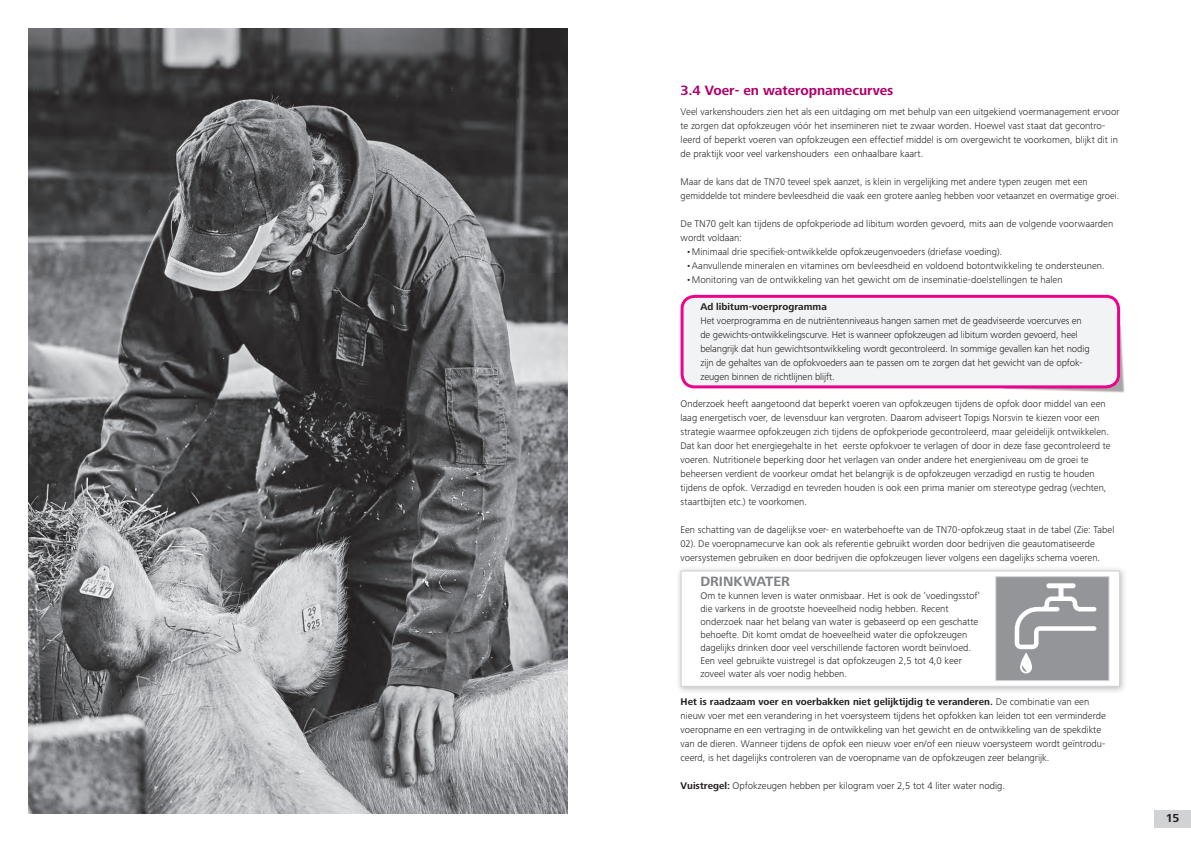
<style>
.page{position:relative;width:1191px;height:842px;background:#fff}
.page>*{position:absolute;margin:0;border:0;box-sizing:border-box;transform-origin:0 0}
.t1{font:700 14px "Frutiger Next Pro";letter-spacing:-.005em;color:#b0016a}
.t2{font:700 14px "Frutiger Next Pro";letter-spacing:.105em;color:#808285}
.t3{font:700 12px "Frutiger Next Pro";color:#231f20}
.t4{font:300 10px/14px "Frutiger Next Pro";color:#231f20}
.t5{font:700 10px "Frutiger Next Pro";letter-spacing:.005em;color:#231f20}
.s1{font-weight:700}
</style>
<div class="page">
<div style="left:1154px;top:811px;width:37px;height:17px;background:#d1d2d4"></div>
<img style="left:28px;top:28px;width:539px;height:786px">
<div style="left:675px;top:565px;width:451px;height:129px;background:#231f20;opacity:.3"></div>
<div style="left:680px;top:570px;width:440px;height:117px;background:#fff;border:1px solid #d1d2d4"></div>
<div style="left:995px;top:576px;width:114px;height:105px;background:#939598;border:1px solid #d1d2d4"></div>
<svg style="left:1020px;top:652px;width:12px;height:21px"></svg>
<svg style="left:1021px;top:665px;width:6px;height:7px"></svg>
<svg style="left:1014px;top:583px;width:82px;height:66px"></svg>
<div style="left:1003px;top:323px;width:121px;height:70px;background:#231f20;opacity:.4"></div>
<div style="left:682px;top:296px;width:436px;height:91px;background:#f2f3f4;border-radius:13px"></div>
<div style="left:680px;top:295px;width:440px;height:93px;border:3px solid #ed028c;border-radius:13px"></div>
<h1 class="t1" style="left:680px;top:82px;width:214px">3.4 Voer- en wateropnamecurves</h1>
<p class="t4" style="left:680px;top:105px;width:440px">Veel varkenshouders zien het als een uitdaging om met behulp van een uitgekiend voermanagement ervoor te zorgen dat opfokzeugen vóór het insemineren niet te zwaar worden. Hoewel vast staat dat gecontro&shy;leerd of beperkt voeren van opfokzeugen een effectief middel is om overgewicht te voorkomen, blijkt dit in de praktijk voor veel varkenshouders een onhaalbare kaart.</p>
<p class="t4" style="left:680px;top:175px;width:440px">Maar de kans dat de TN70 teveel spek aanzet, is klein in vergelijking met andere typen zeugen met een gemiddelde tot mindere bevleesdheid die vaak een grotere aanleg hebben voor vetaanzet en overmatige groei.</p>
<p class="t4" style="left:680px;top:217px;width:434px">De TN70 gelt kan tijdens de opfokperiode ad libitum worden gevoerd, mits aan de volgende voorwaarden wordt voldaan:</p>
<p class="t4" style="left:686px;top:245px;width:317px">•Minimaal drie specifiek-ontwikkelde opfokzeugenvoeders (driefase voeding).</p>
<p class="t4" style="left:686px;top:259px;width:420px">•Aanvullende mineralen en vitamines om bevleesdheid en voldoend botontwikkeling te ondersteunen.</p>
<p class="t4" style="left:686px;top:273px;width:378px">•Monitoring van de ontwikkeling van het gewicht om de inseminatie-doelstellingen te halen</p>
<p class="t5" style="left:700px;top:301px;width:128px">Ad libitum-voerprogramma</p>
<p class="t4" style="left:700px;top:313px;width:391px">Het voerprogramma en de nutriëntenniveaus hangen samen met de geadviseerde voercurves en de gewichts-ontwikkelingscurve. Het is wanneer opfokzeugen ad libitum worden gevoerd, heel belangrijk dat hun gewichtsontwikkeling wordt gecontroleerd. In sommige gevallen kan het nodig zijn de gehaltes van de opfokvoeders aan te passen om te zorgen dat het gewicht van de opfok&shy;zeugen binnen de richtlijnen blijft.</p>
<p class="t4" style="left:680px;top:397px;width:431px">Onderzoek heeft aangetoond dat beperkt voeren van opfokzeugen tijdens de opfok door middel van een laag energetisch voer, de levensduur kan vergroten. Daarom adviseert Topigs Norsvin te kiezen voor een strategie waarmee opfokzeugen zich tijdens de opfokperiode gecontroleerd, maar geleidelijk ontwikkelen.<br>Dat kan door het energiegehalte in het eerste opfokvoer te verlagen of door in deze fase gecontroleerd te voeren. Nutritionele beperking door het verlagen van onder andere het energieniveau om de groei te beheersen verdient de voorkeur omdat het belangrijk is de opfokzeugen verzadigd en rustig te houden tijdens de opfok. Verzadigd en tevreden houden is ook een prima manier om stereotype gedrag (vechten, staartbijten etc.) te voorkomen.</p>
<p class="t4" style="left:680px;top:523px;width:435px">Een schatting van de dagelijkse voer- en waterbehoefte van de TN70-opfokzeug staat in de tabel (Zie: Tabel<br>02). De voeropnamecurve kan ook als referentie gebruikt worden door bedrijven die geautomatiseerde voersystemen gebruiken en door bedrijven die opfokzeugen liever volgens een dagelijks schema voeren.</p>
<h1 class="t2" style="left:700px;top:574px;width:91px">Drin kwater</h1>
<p class="t4" style="left:700px;top:589px;width:281px;line-height:13px">Om te kunnen leven is water onmisbaar. Het is ook de ‘voedingsstof’ die varkens in de grootste hoeveelheid nodig hebben. Recent onderzoek naar het belang van water is gebaseerd op een geschatte behoefte. Dit komt omdat de hoeveelheid water die opfokzeugen dagelijks drinken door veel verschillende factoren wordt beïnvloed.<br>Een veel gebruikte vuistregel is dat opfokzeugen 2,5 tot 4,0 keer zoveel water als voer nodig hebben.</p>
<p class="t4" style="left:680px;top:694px;width:427px"><span class="s1">Het is raadzaam voer en voerbakken niet gelijktijdig te veranderen.</span> De combinatie van een nieuw voer met een verandering in het voersysteem tijdens het opfokken kan leiden tot een verminderde voeropname en een vertraging in de ontwikkeling van het gewicht en de ontwikkeling van de spekdikte van de dieren. Wanneer tijdens de opfok een nieuw voer en/of een nieuw voersysteem wordt geïntrodu&shy;ceerd, is het dagelijks controleren van de voeropname van de opfokzeugen zeer belangrijk.</p>
<p class="t4" style="left:680px;top:778px;width:326px"><span class="s1">Vuistregel:</span> Opfokzeugen hebben per kilogram voer 2,5 tot 4 liter water nodig.</p>
<p class="t3" style="left:1165px;top:811px;width:15px">15</p>
</div>
